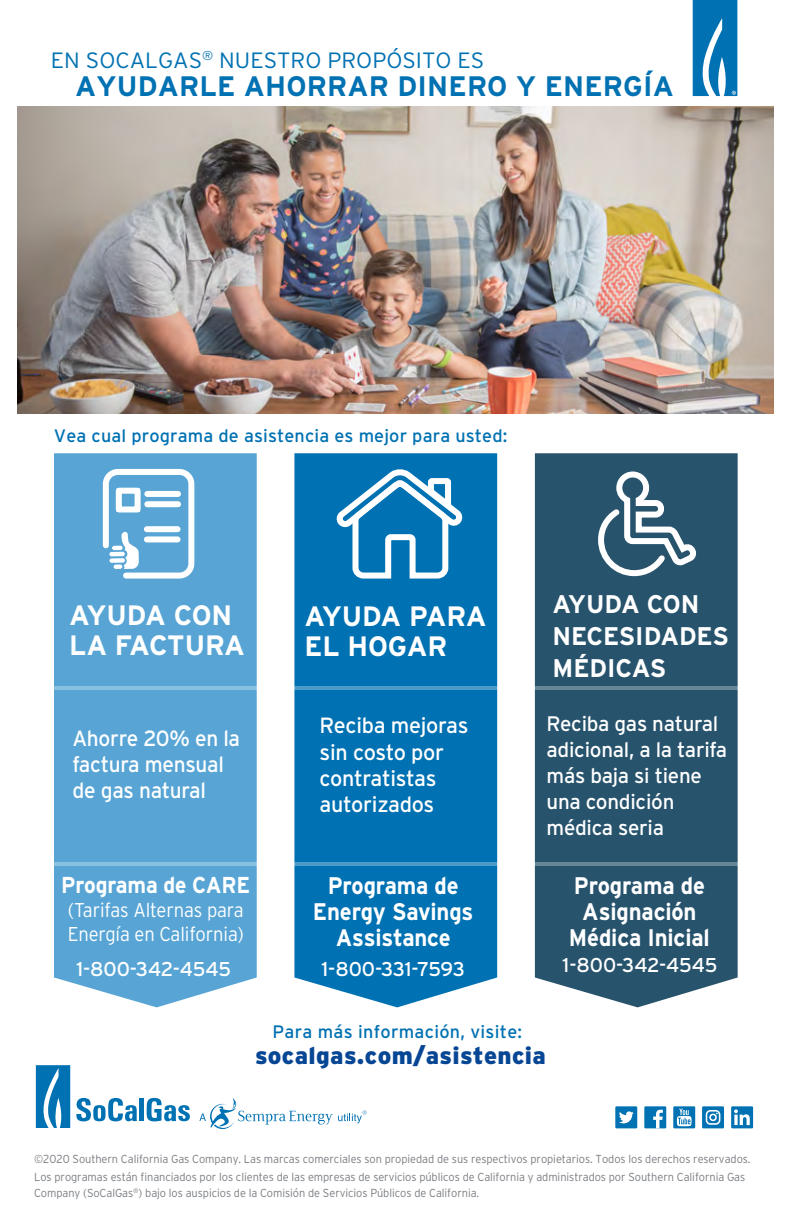
<style>
.page{position:relative;width:791px;height:1224px;background:#fff}
.page>*{position:absolute;margin:0;border:0;box-sizing:border-box;transform-origin:0 0}
.t1{font:700 28.2px "Interstate";letter-spacing:.005em;color:#0071b2}
.t2{font:700 28px/30px "Interstate";letter-spacing:-.005em;color:#fff}
.t3{font:700 25.6px/32px "Interstate";letter-spacing:-.005em;color:#fff}
.t4{font:700 24px/26px "Interstate";letter-spacing:-.005em;color:#fff;text-align:center;scale:.92 1}
.t5{font:900 24px "Interstate";letter-spacing:.015em;color:#074694}
.t6{font:700 23px "Interstate";letter-spacing:-.005em;color:#fff;scale:.92 1}
.t7{font:300 22.2px "Interstate";color:#0071b2}
.t8{font:22px/26px "Interstate";letter-spacing:-.015em;color:#fff}
.t9{font:22px/26px "Interstate";letter-spacing:-.015em;color:#fff;scale:.95 1}
.t10{font:21px/26px "Interstate";letter-spacing:-.015em;color:#fff}
.t11{font:20px "Interstate";letter-spacing:-.015em;color:#fff}
.t12{font:300 20px/24px "Interstate";letter-spacing:-.005em;color:#fff;scale:.92 1}
.t13{font:18px "Interstate";letter-spacing:.005em;color:#0071b2}
.t14{font:300 11.6px/18px "Interstate";letter-spacing:-.005em;color:#787c81;scale:.95 1}
</style>
<div class="page">
<div style="left:644px;top:1106px;width:22px;height:22px;background:#0071b2"></div>
<svg style="left:653px;top:1110px;width:10px;height:18px"></svg>
<div style="left:615px;top:1106px;width:22px;height:22px;background:#0071b2"></div>
<svg style="left:619px;top:1111px;width:15px;height:12px"></svg>
<div style="left:673px;top:1106px;width:22px;height:22px;background:#0071b2"></div>
<svg style="left:677px;top:1108px;width:15px;height:18px"></svg>
<div style="left:702px;top:1106px;width:22px;height:22px;background:#0071b2"></div>
<div style="left:731px;top:1106px;width:22px;height:22px;background:#0071b2"></div>
<svg style="left:706px;top:1110px;width:14px;height:15px"></svg>
<svg style="left:734px;top:1109px;width:16px;height:16px"></svg>
<img style="left:18px;top:107px;width:755px;height:306px">
<svg style="left:36px;top:1065px;width:34px;height:63px;background:#2f8bc0"></svg>
<svg style="left:76px;top:1098px;width:61px;height:23px"></svg>
<hr style="left:140px;top:1098px;width:4px;height:23px;background:#0071b2">
<svg style="left:147px;top:1098px;width:43px;height:23px"></svg>
<svg style="left:199px;top:1098px;width:168px;height:31px"></svg>
<div style="left:294px;top:453px;width:203px;height:554px;background:#0071b2"></div>
<div style="left:54px;top:453px;width:203px;height:554px;background:#58a5d5"></div>
<div style="left:535px;top:453px;width:203px;height:554px;background:#27536d"></div>
<svg style="left:331px;top:466px;width:137px;height:116px"></svg>
<svg style="left:595px;top:468px;width:106px;height:111px"></svg>
<svg style="left:100px;top:466px;width:97px;height:116px"></svg>
<div style="left:116px;top:488px;width:25px;height:24px;border:6px solid #fff"></div>
<div style="left:147px;top:491px;width:31px;height:6px;background:#fff"></div>
<div style="left:147px;top:501px;width:31px;height:6px;background:#fff"></div>
<div style="left:147px;top:526px;width:31px;height:6px;background:#fff"></div>
<div style="left:147px;top:536px;width:31px;height:6px;background:#fff"></div>
<hr style="left:54px;top:862px;width:203px;height:4px;background:#89bfe1">
<hr style="left:294px;top:862px;width:203px;height:4px;background:#4c9bc8">
<hr style="left:535px;top:862px;width:203px;height:4px;background:#678698">
<hr style="left:54px;top:687px;width:203px;height:3px;background:#fff">
<hr style="left:294px;top:687px;width:203px;height:3px;background:#fff">
<hr style="left:535px;top:687px;width:203px;height:3px;background:#fff">
<svg style="left:693px;top:0;width:44px;height:96px;background:#2887be"></svg>
<h3 class="t7" style="left:51px;top:47px;width:435px">EN SOCALGAS<sup>®</sup> NUESTRO PROPÓSITO ES</h3>
<h1 class="t1" style="left:75px;top:70px;width:600px">AYUDARLE AHORRAR DINERO Y ENERGÍA</h1>
<h3 class="t13" style="left:54px;top:426px;width:455px">Vea cual programa de asistencia es mejor para usted:</h3>
<h2 class="t2" style="left:69px;top:600px;width:177px">AYUDA CON<br>LA FACTURA</h2>
<h3 class="t9" style="left:72px;top:725px;width:178px">Ahorre 20% en la factura mensual de gas natural</h3>
<h3 class="t6" style="left:61px;top:872px;width:207px">Programa de CARE</h3>
<h3 class="t12" style="left:68px;top:898px;width:193px">(Tarifas Alternas para<br>Energía en California)</h3>
<h3 class="t11" style="left:76px;top:958px;width:156px">1-800-342-4545</h3>
<h2 class="t2" style="left:305px;top:601px;width:184px">AYUDA PARA<br>EL HOGAR</h2>
<h3 class="t8" style="left:320px;top:713px;width:150px">Reciba mejoras sin costo por contratistas autorizados</h3>
<h3 class="t4" style="left:313px;top:872px;width:176px">Programa de<br>Energy Savings<br>Assistance</h3>
<h3 class="t11" style="left:322px;top:958px;width:145px">1-800-331-7593</h3>
<h3 class="t3" style="left:553px;top:588px;width:178px">AYUDA CON<br>NECESIDADES<br>MÉDICAS</h3>
<h3 class="t10" style="left:547px;top:711px;width:182px">Reciba gas natural adicional, a la tarifa más baja si tiene una condición médica seria</h3>
<h3 class="t4" style="left:569px;top:872px;width:155px">Programa de<br>Asignación<br>Médica Inicial</h3>
<h3 class="t11" style="left:563px;top:954px;width:156px">1-800-342-4545</h3>
<h3 class="t13" style="left:272px;top:1022px;width:251px">Para más información, visite:</h3>
<h3 class="t5" style="left:255px;top:1042px;width:292px">socalgas.com/asistencia</h3>
<p class="t14" style="left:34px;top:1150px;width:756px">©2020 Southern California Gas Company. Las marcas comerciales son propiedad de sus respectivos propietarios. Todos los derechos reservados.<br>Los programas están financiados por los clientes de las empresas de servicios públicos de California y administrados por Southern California Gas</p>
<p class="t14" style="left:34px;top:1184px;width:470px">Company (SoCalGas<sup>®</sup>) bajo los auspicios de la Comisión de Servicios Públicos de California.</p>
</div>
